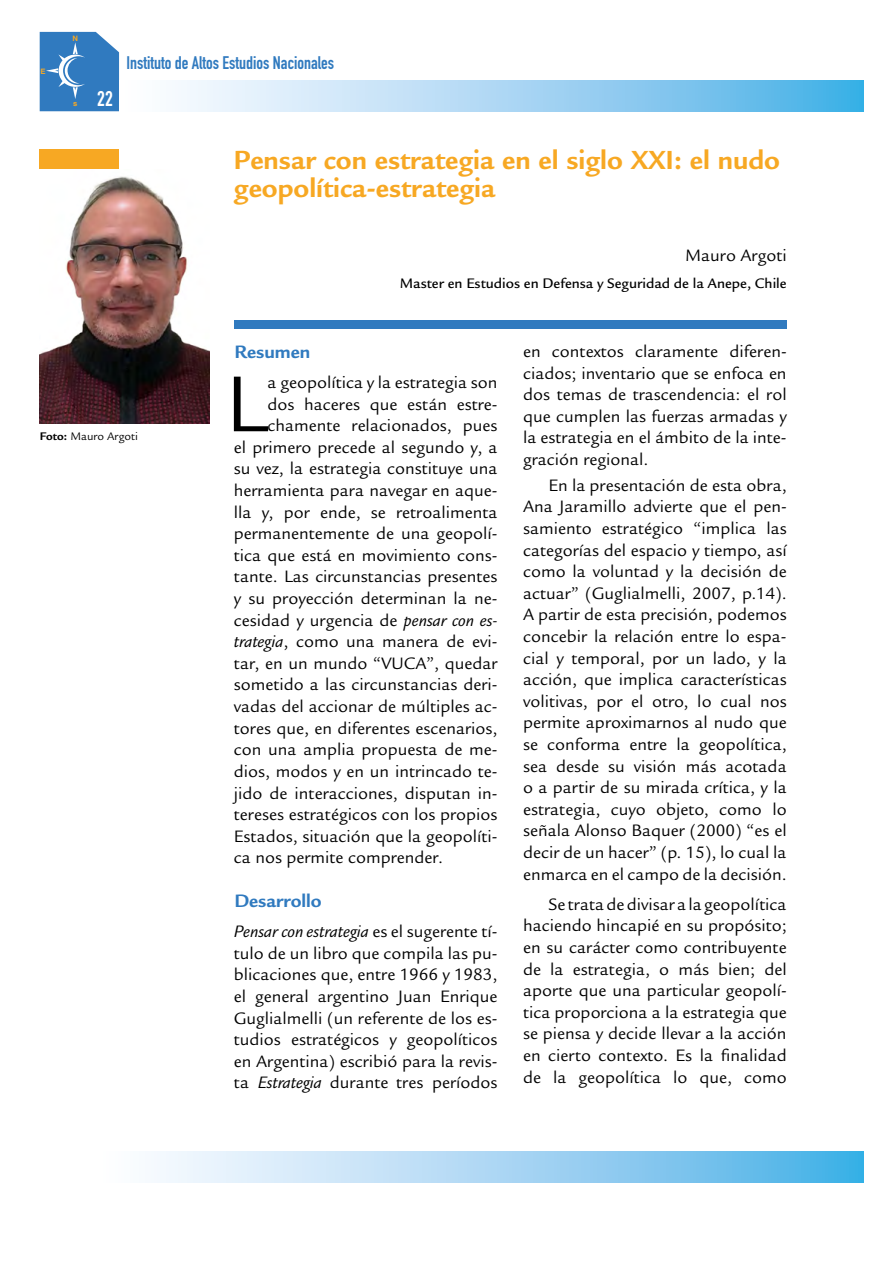
<style>
.page{position:relative;width:893px;height:1263px;background:#fff}
.page>*{position:absolute;margin:0;border:0;box-sizing:border-box;transform-origin:0 0}
.t1{font:86.1px "Legacy Sans Std";color:#000}
.t2{font:700 28.5px/28.5px "Legacy Sans Std";color:#f7a823}
.t3{font:21px "DIN Engschrift Std";color:#fff}
.t4{font:700 19.5px "Legacy Sans Std";color:#307abf}
.t5{font:18px/21.6px "Legacy Sans Std";color:#000;text-align:justify}
.t6{font:18px "DIN Engschrift Std";color:#307abf}
.t7{font:500 15px "Legacy Sans Std";color:#000}
.t8{font:12px "Legacy Sans Std";color:#000}
.t9{font:700 7.5px "Helvetica";color:#f7a823}
.s1{font-weight:700}
.s2{font-style:italic}
</style>
<div class="page">
<svg style="left:178px;top:81px;width:686px;height:30px;background:#a3d4f2"></svg>
<svg style="left:157px;top:1152px;width:707px;height:30px;background:#a3d4f2"></svg>
<svg style="left:40px;top:32px;width:79px;height:79px;background:#4386c5"></svg>
<div style="left:40px;top:149px;width:79px;height:20px;background:#f7a823"></div>
<img style="left:40px;top:176px;width:169px;height:247px">
<div style="left:234px;top:320px;width:553px;height:9px;background:#307abf"></div>
<p class="t9" style="left:40px;top:65px;width:7px">E</p>
<p class="t9" style="left:73px;top:33px;width:7px">N</p>
<p class="t9" style="left:73px;top:97px;width:6px">s</p>
<p class="t3" style="left:97px;top:87px;width:17px">22</p>
<p class="t6" style="left:126px;top:52px;width:209px">Instituto de Altos Estudios Nacionales</p>
<h2 class="t2" style="left:234px;top:145px;width:548px">Pensar con estrategia en el siglo XXI: el nudo geopolítica-estrategia</h2>
<p class="t5" style="left:685px;top:245px;width:103px">Mauro Argoti</p>
<p class="t7" style="left:400px;top:274px;width:388px">Master en Estudios en Defensa y Seguridad de la Anepe, Chile</p>
<p class="t8" style="left:40px;top:429px;width:100px"><span class="s1">Foto:</span> Mauro Argoti</p>
<p class="t4" style="left:234px;top:341px;width:77px">Resumen</p>
<h1 class="t1" style="left:225px;top:355px;width:43px">L</h1>
<p class="t5" style="left:268px;top:372px;width:231px">a geopolítica y la estrategia son</p>
<p class="t5" style="left:268px;top:393px;width:231px">dos haceres que están estre-</p>
<p class="t5" style="left:268px;top:415px;width:231px">chamente relacionados, pues</p>
<p class="t5" style="left:234px;top:437px;width:265px">el primero precede al segundo y, a</p>
<p class="t5" style="left:234px;top:458px;width:265px">su vez, la estrategia constituye una</p>
<p class="t5" style="left:234px;top:480px;width:265px">herramienta para navegar en aque-</p>
<p class="t5" style="left:234px;top:501px;width:265px">lla y, por ende, se retroalimenta</p>
<p class="t5" style="left:234px;top:523px;width:265px">permanentemente de una geopolí-</p>
<p class="t5" style="left:234px;top:545px;width:265px">tica que está en movimiento cons-</p>
<p class="t5" style="left:234px;top:566px;width:265px">tante. Las circunstancias presentes</p>
<p class="t5" style="left:234px;top:588px;width:265px">y su proyección determinan la ne-</p>
<p class="t5" style="left:234px;top:609px;width:265px">cesidad y urgencia de <span class="s2">pensar con es-</span></p>
<p class="t5" style="left:234px;top:631px;width:265px"><span class="s2">trategia</span>, como una manera de evi-</p>
<p class="t5" style="left:234px;top:653px;width:265px">tar, en un mundo “VUCA”, quedar</p>
<p class="t5" style="left:234px;top:674px;width:265px">sometido a las circunstancias deri-</p>
<p class="t5" style="left:234px;top:696px;width:265px">vadas del accionar de múltiples ac-</p>
<p class="t5" style="left:234px;top:717px;width:265px">tores que, en diferentes escenarios,</p>
<p class="t5" style="left:234px;top:739px;width:265px">con una amplia propuesta de me-</p>
<p class="t5" style="left:234px;top:761px;width:265px">dios, modos y en un intrincado te-</p>
<p class="t5" style="left:234px;top:782px;width:265px">jido de interacciones, disputan in-</p>
<p class="t5" style="left:234px;top:804px;width:265px">tereses estratégicos con los propios</p>
<p class="t5" style="left:234px;top:825px;width:265px">Estados, situación que la geopolíti-</p>
<p class="t5" style="left:234px;top:847px;width:211px">ca nos permite comprender.</p>
<p class="t4" style="left:234px;top:890px;width:89px">Desarrollo</p>
<p class="t5" style="left:234px;top:921px;width:265px"><span class="s2">Pensar con estrategia</span> es el sugerente tí&shy;tulo de un libro que compila las pu&shy;blicaciones que, entre 1966 y 1983, el general argentino Juan Enrique Guglialmelli (un referente de los es&shy;tudios estratégicos y geopolíticos en Argentina) escribió para la revis&shy;ta <span class="s2">Estrategia</span> durante tres períodos</p>
<p class="t5" style="left:523px;top:341px;width:265px">en contextos claramente diferen&shy;ciados; inventario que se enfoca en dos temas de trascendencia: el rol que cumplen las fuerzas armadas y la estrategia en el ámbito de la inte&shy;gración regional.</p>
<p class="t5" style="left:523px;top:474px;width:265px;text-indent:26px">En la presentación de esta obra, Ana Jaramillo advierte que el pen&shy;samiento estratégico “implica las categorías del espacio y tiempo, así como la voluntad y la decisión de actuar” (Guglialmelli, 2007, p.14).<br>A partir de esta precisión, podemos concebir la relación entre lo espa&shy;cial y temporal, por un lado, y la acción, que implica características volitivas, por el otro, lo cual nos permite aproximarnos al nudo que se conforma entre la geopolítica, sea desde su visión más acotada o a partir de su mirada crítica, y la estrategia, cuyo objeto, como lo señala Alonso Baquer (2000) “es el decir de un hacer” (p. 15), lo cual la enmarca en el campo de la decisión.</p>
<p class="t5" style="left:523px;top:893px;width:265px;text-indent:26px">Se trata de divisar a la geopolítica haciendo hincapié en su propósito; en su carácter como contribuyente de la estrategia, o más bien; del aporte que una particular geopolí&shy;tica proporciona a la estrategia que se piensa y decide llevar a la acción en cierto contexto. Es la finalidad de la geopolítica lo que, como</p>
</div>
